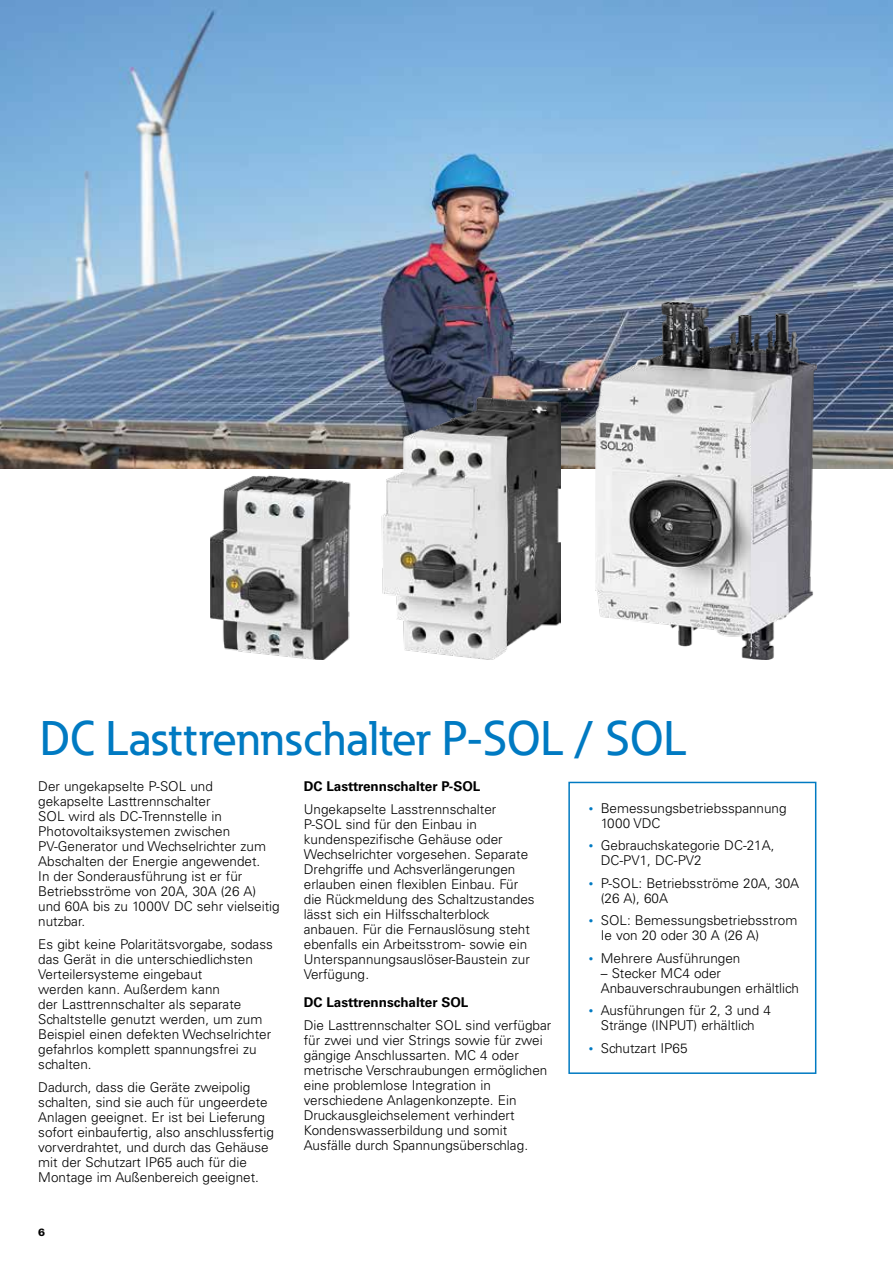
<style>
.page{position:relative;width:893px;height:1263px;background:#fff}
.page>*{position:absolute;margin:0;border:0;box-sizing:border-box;transform-origin:0 0}
.t1{font:500 48px "Eaton";color:#007ac2}
.t2{font:300 13.5px/15px "Univers LT Std";color:#000}
.t3{font:700 13.5px "Univers LT Std";color:#000}
.t4{font:900 10.5px "Univers LT Std";color:#000}
.s1{font-size:9px;color:#007ac2}
</style>
<div class="page">
<img style="left:0;top:0;width:893px;height:468px">
<img style="left:595px;top:303px;width:221px;height:357px">
<img style="left:210px;top:398px;width:351px;height:262px">
<div style="left:568px;top:782px;width:248px;height:292px;border:2px solid #007ac2"></div>
<h1 class="t1" style="left:40px;top:709px;width:648px">DC Lasttrennschalter P-SOL / SOL</h1>
<p class="t2" style="left:38px;top:779px;width:243px">Der ungekapselte P-SOL und gekapselte Lasttrennschalter<br>SOL wird als DC-Trennstelle in<br>Photovoltaiksystemen zwischen<br>PV-Generator und Wechselrichter zum<br>Abschalten der Energie angewendet.<br>In der Sonderausführung ist er für<br>Betriebsströme von 20A, 30A (26 A) und 60A bis zu 1000V DC sehr vielseitig nutzbar.</p>
<p class="t2" style="left:38px;top:937px;width:236px">Es gibt keine Polaritätsvorgabe, sodass das Gerät in die unterschiedlichsten Verteilersysteme eingebaut<br>werden kann. Außerdem kann<br>der Lasttrennschalter als separate Schaltstelle genutzt werden, um zum Beispiel einen defekten Wechselrichter gefahrlos komplett spannungsfrei zu schalten.</p>
<p class="t2" style="left:38px;top:1079px;width:237px">Dadurch, dass die Geräte zweipolig schalten, sind sie auch für ungeerdete Anlagen geeignet. Er ist bei Lieferung sofort einbaufertig, also anschlussfertig vorverdrahtet, und durch das Gehäuse mit der Schutzart IP65 auch für die Montage im Außenbereich geeignet.</p>
<p class="t3" style="left:304px;top:779px;width:178px">DC Lasttrennschalter P-SOL</p>
<p class="t2" style="left:304px;top:802px;width:232px">Ungekapselte Lasstrennschalter P-SOL sind für den Einbau in kundenspezifische Gehäuse oder Wechselrichter vorgesehen. Separate Drehgriffe und Achsverlängerungen erlauben einen flexiblen Einbau. Für die Rückmeldung des Schaltzustandes lässt sich ein Hilfsschalterblock anbauen. Für die Fernauslösung steht ebenfalls ein Arbeitsstrom- sowie ein Unterspannungsauslöser-Baustein zur Verfügung.</p>
<p class="t3" style="left:304px;top:995px;width:166px">DC Lasttrennschalter SOL</p>
<p class="t2" style="left:304px;top:1018px;width:249px">Die Lasttrennschalter SOL sind verfügbar für zwei und vier Strings sowie für zwei gängige Anschlussarten. MC 4 oder metrische Verschraubungen ermöglichen eine problemlose Integration in verschiedene Anlagenkonzepte. Ein Druckausgleichselement verhindert Kondenswasserbildung und somit Ausfälle durch Spannungsüberschlag.</p>
<p class="t2" style="left:601px;top:800px;width:187px;text-indent:-12px"><span class="s1">•</span> Bemessungsbetriebsspannung<br>1000 VDC</p>
<p class="t2" style="left:601px;top:838px;width:175px;text-indent:-12px"><span class="s1">•</span> Gebrauchskategorie DC-21A,<br>DC-PV1, DC-PV2</p>
<p class="t2" style="left:601px;top:875px;width:200px;text-indent:-12px"><span class="s1">•</span> P-SOL: Betriebsströme 20A, 30A (26 A), 60A</p>
<p class="t2" style="left:601px;top:913px;width:198px;text-indent:-12px"><span class="s1">•</span> SOL: Bemessungsbetriebsstrom<br>Ie von 20 oder 30 A (26 A)</p>
<p class="t2" style="left:589px;top:950px;width:153px"><span class="s1">•</span> Mehrere Ausführungen</p>
<p class="t2" style="left:601px;top:965px;width:200px">– Stecker MC4 oder<br>Anbauverschraubungen erhältlich</p>
<p class="t2" style="left:589px;top:1003px;width:184px;text-align:center"><span class="s1">•</span> Ausführungen für 2, 3 und 4<br>Stränge (INPUT) erhältlich</p>
<p class="t2" style="left:589px;top:1040px;width:100px"><span class="s1">•</span> Schutzart IP65</p>
<p class="t4" style="left:38px;top:1225px;width:9px">6</p>
</div>
